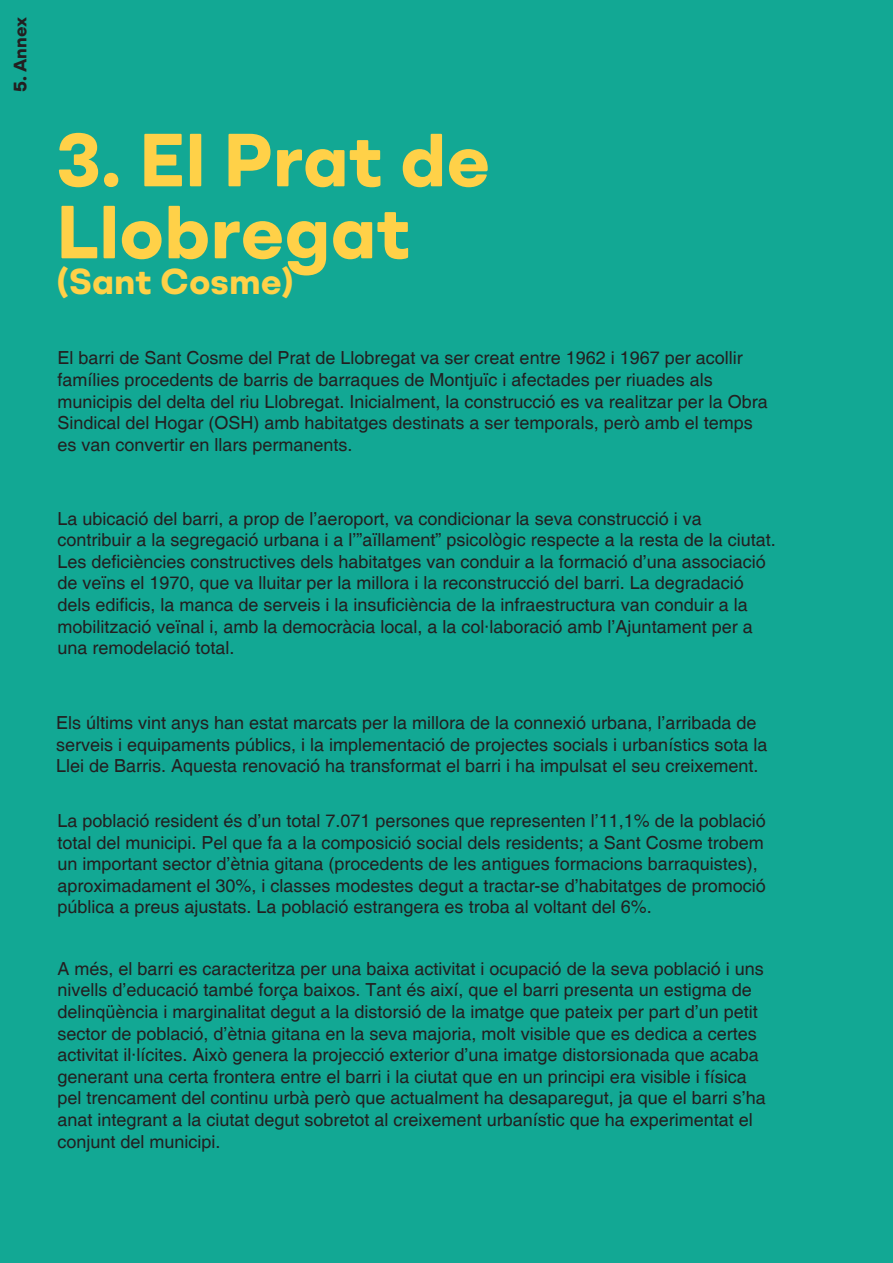
<style>
.page{position:relative;width:893px;height:1263px;background:#12a894}
.page>*{position:absolute;margin:0;border:0;box-sizing:border-box;transform-origin:0 0}
.t1{font:75px "Khorla";color:#ffd148}
.t2{font:36px "Khorla";color:#ffd148}
.t3{font:18px/21.6px "Helvetica";color:#231f20}
.t4{font:18px "Khorla";color:#231f20}
</style>
<div class="page">
<p class="t4" style="left:8px;top:92px;width:76px;rotate:-90deg">5. Annex</p>
<p class="t1" style="left:56px;top:110px;width:436px">3. El Prat de</p>
<p class="t1" style="left:56px;top:182px;width:356px">Llobregat</p>
<p class="t2" style="left:56px;top:258px;width:240px">(Sant Cosme)</p>
<p class="t3" style="left:57px;top:348px;width:712px">El barri de Sant Cosme del Prat de Llobregat va ser creat entre 1962 i 1967 per acollir famílies procedents de barris de barraques de Montjuïc i afectades per riuades als municipis del delta del riu Llobregat. Inicialment, la construcció es va realitzar per la Obra Sindical del Hogar (OSH) amb habitatges destinats a ser temporals, però amb el temps es van convertir en llars permanents.</p>
<p class="t3" style="left:57px;top:508px;width:720px">La ubicació del barri, a prop de l’aeroport, va condicionar la seva construcció i va contribuir a la segregació urbana i a l’”aïllament” psicològic respecte a la resta de la ciutat.<br>Les deficiències constructives dels habitatges van conduir a la formació d’una associació de veïns el 1970, que va lluitar per la millora i la reconstrucció del barri. La degradació dels edificis, la manca de serveis i la insuficiència de la infraestructura van conduir a la mobilització veïnal i, amb la democràcia local, a la col·laboració amb l’Ajuntament per a una remodelació total.</p>
<p class="t3" style="left:56px;top:713px;width:713px">Els últims vint anys han estat marcats per la millora de la connexió urbana, l’arribada de serveis i equipaments públics, i la implementació de projectes socials i urbanístics sota la<br>Llei de Barris. Aquesta renovació ha transformat el barri i ha impulsat el seu creixement.</p>
<p class="t3" style="left:57px;top:810px;width:710px">La població resident és d’un total 7.071 persones que representen l’11,1% de la població total del municipi. Pel que fa a la composició social dels residents; a Sant Cosme trobem un important sector d’ètnia gitana (procedents de les antigues formacions barraquistes), aproximadament el 30%, i classes modestes degut a tractar-se d’habitatges de promoció pública a preus ajustats. La població estrangera es troba al voltant del 6%.</p>
<p class="t3" style="left:57px;top:958px;width:710px">A més, el barri es caracteritza per una baixa activitat i ocupació de la seva població i uns nivells d’educació també força baixos. Tant és així, que el barri presenta un estigma de delinqüència i marginalitat degut a la distorsió de la imatge que pateix per part d’un petit sector de població, d’ètnia gitana en la seva majoria, molt visible que es dedica a certes activitat il·lícites. Això genera la projecció exterior d’una imatge distorsionada que acaba generant una certa frontera entre el barri i la ciutat que en un principi era visible i física pel trencament del continu urbà però que actualment ha desaparegut, ja que el barri s’ha anat integrant a la ciutat degut sobretot al creixement urbanístic que ha experimentat el conjunt del municipi.</p>
</div>
